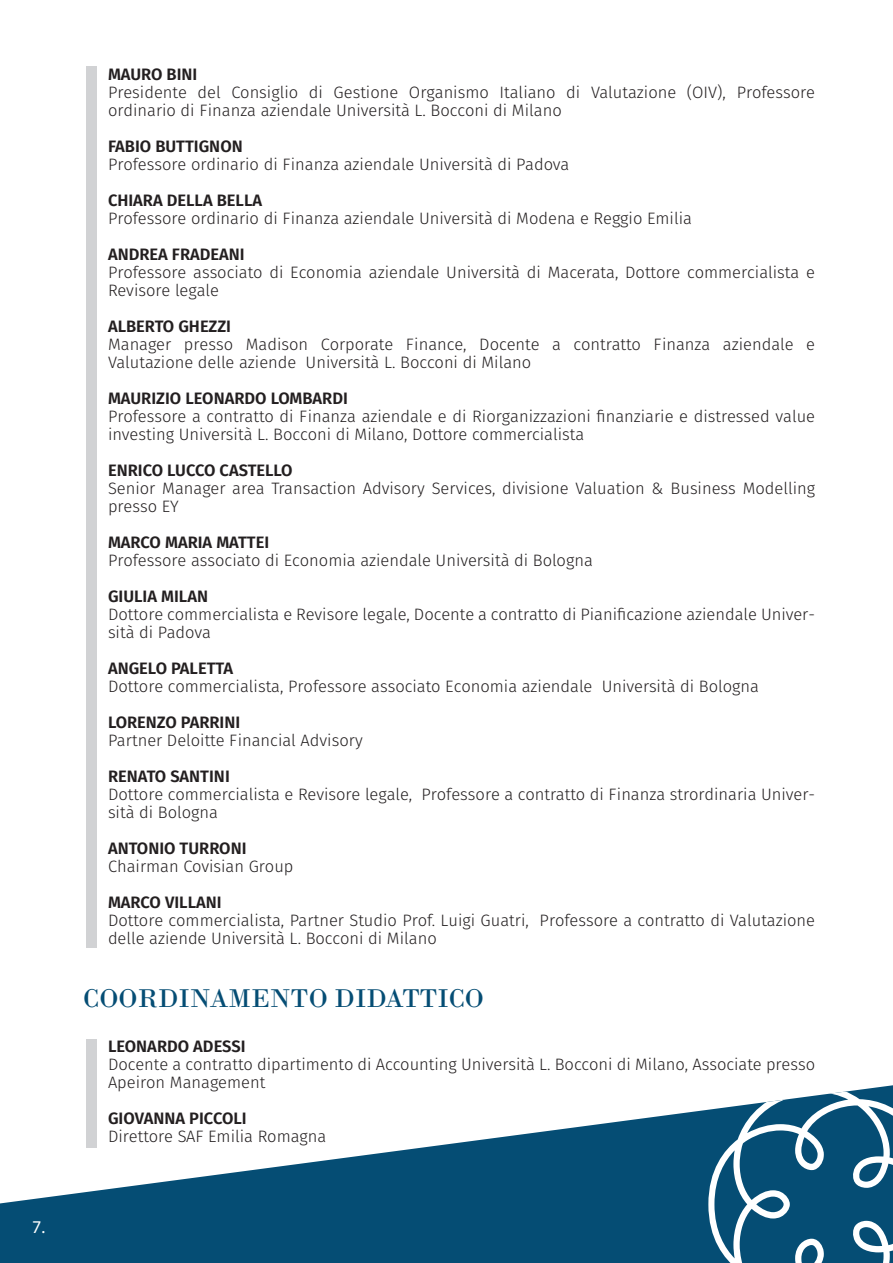
<style>
.page{position:relative;width:893px;height:1263px;background:#fff}
.page>*{position:absolute;margin:0;border:0;box-sizing:border-box;transform-origin:0 0}
.t1{font:27px "Bodoni";color:#054d74}
.t2{font:18px "Myriad Pro";color:#fff}
.t3{font:300 16.5px/18px "Fira Sans";color:#231f20}
.t4{font:600 16.5px "Fira Sans";color:#231f20}
</style>
<div class="page">
<div style="left:86px;top:66px;width:11px;height:882px;background:#d1d2d4"></div>
<svg style="left:0;top:1085px;width:893px;height:178px;fill:#054d74"></svg>
<svg style="left:708px;top:1086px;width:185px;height:177px"></svg>
<div style="left:86px;top:1039px;width:11px;height:109px;background:#d1d2d4"></div>
<p class="t2" style="left:32px;top:1216px;width:14px">7.</p>
<p class="t4" style="left:108px;top:61px;width:91px">MAURO BINI</p>
<p class="t3" style="left:108px;top:83px;width:709px">Presidente del Consiglio di Gestione Organismo Italiano di Valutazione (OIV), Professore ordinario di Finanza aziendale Università L. Bocconi di Milano</p>
<p class="t4" style="left:108px;top:133px;width:136px">FABIO BUTTIGNON</p>
<p class="t3" style="left:108px;top:155px;width:463px">Professore ordinario di Finanza aziendale Università di Padova</p>
<p class="t4" style="left:108px;top:187px;width:156px">CHIARA DELLA BELLA</p>
<p class="t3" style="left:108px;top:209px;width:586px">Professore ordinario di Finanza aziendale Università di Modena e Reggio Emilia</p>
<p class="t4" style="left:108px;top:241px;width:138px">ANDREA FRADEANI</p>
<p class="t3" style="left:108px;top:263px;width:708px">Professore associato di Economia aziendale Università di Macerata, Dottore commercialista e<br>Revisore legale</p>
<p class="t4" style="left:108px;top:313px;width:125px">ALBERTO GHEZZI</p>
<p class="t3" style="left:108px;top:335px;width:709px">Manager presso Madison Corporate Finance, Docente a contratto Finanza aziendale e<br>Valutazione delle aziende Università L. Bocconi di Milano</p>
<p class="t4" style="left:108px;top:385px;width:241px">MAURIZIO LEONARDO LOMBARDI</p>
<p class="t3" style="left:108px;top:407px;width:709px">Professore a contratto di Finanza aziendale e di Riorganizzazioni finanziarie e distressed value investing Università L. Bocconi di Milano, Dottore commercialista</p>
<p class="t4" style="left:108px;top:457px;width:186px">ENRICO LUCCO CASTELLO</p>
<p class="t3" style="left:108px;top:479px;width:709px">Senior Manager area Transaction Advisory Services, divisione Valuation &amp; Business Modelling presso EY</p>
<p class="t4" style="left:108px;top:529px;width:163px">MARCO MARIA MATTEI</p>
<p class="t3" style="left:108px;top:551px;width:486px">Professore associato di Economia aziendale Università di Bologna</p>
<p class="t4" style="left:108px;top:583px;width:102px">GIULIA MILAN</p>
<p class="t3" style="left:108px;top:605px;width:709px">Dottore commercialista e Revisore legale, Docente a contratto di Pianificazione aziendale Univer&shy;sità di Padova</p>
<p class="t4" style="left:108px;top:655px;width:127px">ANGELO PALETTA</p>
<p class="t3" style="left:108px;top:677px;width:652px">Dottore commercialista, Professore associato Economia aziendale Università di Bologna</p>
<p class="t4" style="left:108px;top:709px;width:134px">LORENZO PARRINI</p>
<p class="t3" style="left:108px;top:731px;width:256px">Partner Deloitte Financial Advisory</p>
<p class="t4" style="left:108px;top:763px;width:123px">RENATO SANTINI</p>
<p class="t3" style="left:108px;top:785px;width:709px">Dottore commercialista e Revisore legale, Professore a contratto di Finanza strordinaria Univer&shy;sità di Bologna</p>
<p class="t4" style="left:108px;top:835px;width:140px">ANTONIO TURRONI</p>
<p class="t3" style="left:108px;top:857px;width:187px">Chairman Covisian Group</p>
<p class="t4" style="left:108px;top:889px;width:115px">MARCO VILLANI</p>
<p class="t3" style="left:108px;top:911px;width:709px">Dottore commercialista, Partner Studio Prof. Luigi Guatri, Professore a contratto di Valutazione delle aziende Università L. Bocconi di Milano</p>
<h1 class="t1" style="left:83px;top:982px;width:402px">COORDINAMENTO DIDATTICO</h1>
<p class="t4" style="left:108px;top:1033px;width:139px">LEONARDO ADESSI</p>
<p class="t3" style="left:108px;top:1055px;width:709px">Docente a contratto dipartimento di Accounting Università L. Bocconi di Milano, Associate presso<br>Apeiron Management</p>
<p class="t4" style="left:108px;top:1105px;width:140px">GIOVANNA PICCOLI</p>
<p class="t3" style="left:108px;top:1127px;width:220px">Direttore SAF Emilia Romagna</p>
</div>
